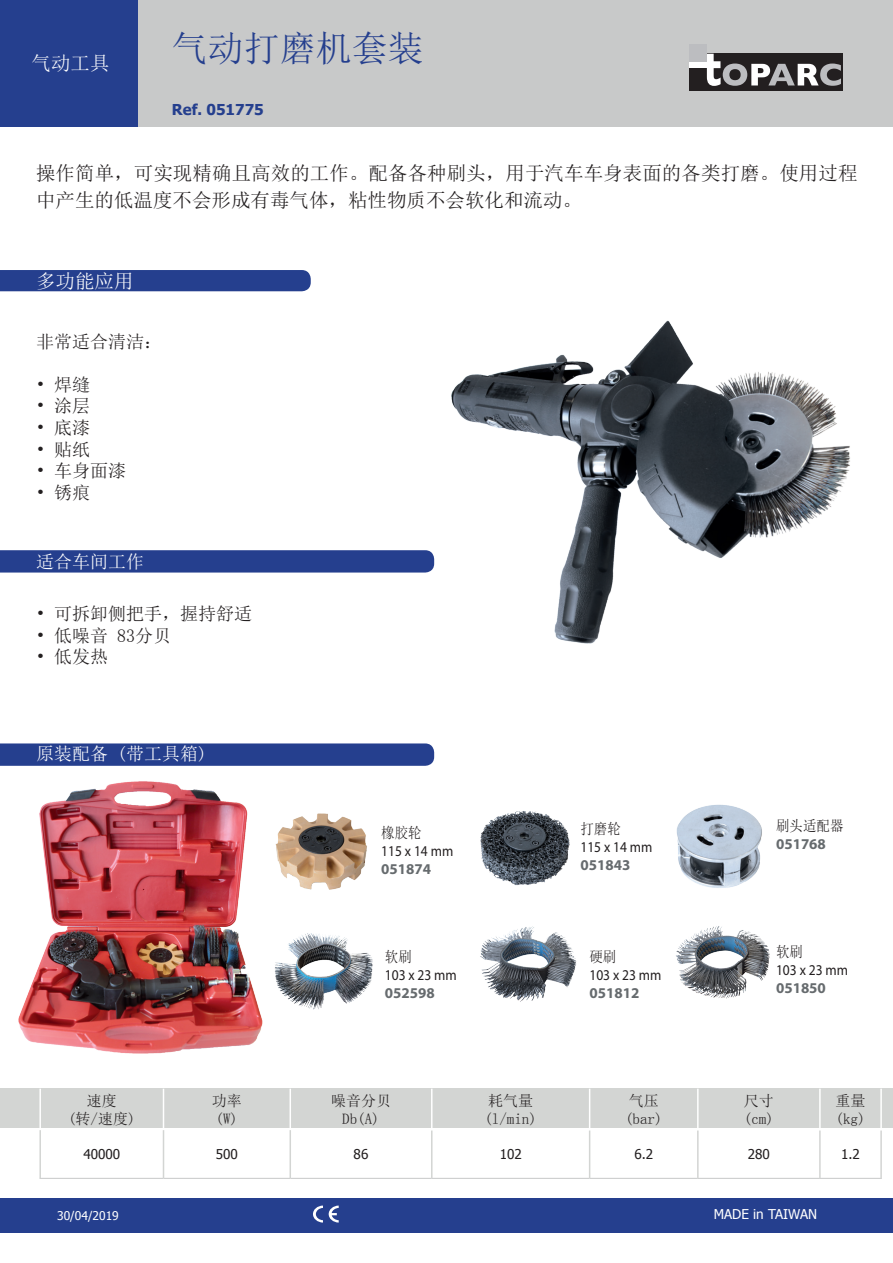
<style>
.page{position:relative;width:893px;height:1263px;background:#fff}
.page>*{position:absolute;margin:0;border:0;box-sizing:border-box;transform-origin:0 0}
.t1{font:36px "Sim Sun";color:#253f8e}
.t2{font:19.5px/27px "Sim Sun";letter-spacing:.005em;color:#231f20}
.t3{font:19.5px "Sim Sun";color:#fff}
.t4{font:18px "Sim Sun";color:#231f20}
.t5{font:18px "Sim Sun";color:#fff}
.t6{font:15px/18px "Sim Sun";color:#231f20}
.t7{font:15px "Myriad Pro";color:#231f20;scale:.9 1}
.t8{font:700 15px "Myriad Pro";color:#666b6e}
.t9{font:15px "Sim Sun";color:#231f20;scale:.9 1}
.t10{font:700 15px "Tahoma";color:#253f8e}
.t11{font:13.5px "Tahoma";color:#231f20}
.t12{font:13.5px "Tahoma";color:#fff}
.t13{font:12px "Tahoma";color:#fff}
</style>
<div class="page">
<div style="left:137px;top:0;width:756px;height:127px;background:#c8c9c9"></div>
<div style="left:0;top:1198px;width:893px;height:34px;background:#253f8e"></div>
<div style="left:0;top:0;width:137px;height:127px;background:#253f8e"></div>
<div style="left:0;top:270px;width:311px;height:21px;background:#253f8e"></div>
<svg style="left:0;top:743px;width:434px;height:23px;background:#2b4491"></svg>
<div style="left:0;top:550px;width:434px;height:22px;background:#253f8e"></div>
<div style="left:0;top:1089px;width:893px;height:39px;background:#d3d5d3"></div>
<svg style="left:313px;top:1205px;width:10px;height:17px"></svg>
<svg style="left:329px;top:1205px;width:10px;height:17px"></svg>
<div style="left:690px;top:54px;width:153px;height:37px;background:#231f20"></div>
<svg style="left:707px;top:54px;width:134px;height:32px"></svg>
<svg style="left:690px;top:61px;width:17px;height:7px"></svg>
<div style="left:690px;top:44px;width:17px;height:17px;background:#bcbdc0"></div>
<img style="left:676px;top:804px;width:86px;height:84px">
<img style="left:676px;top:926px;width:94px;height:73px">
<img style="left:480px;top:926px;width:97px;height:76px">
<img style="left:275px;top:933px;width:98px;height:77px">
<img style="left:275px;top:813px;width:92px;height:77px">
<img style="left:480px;top:811px;width:90px;height:75px">
<img style="left:18px;top:781px;width:245px;height:273px">
<svg style="left:162px;top:1130px;width:429px;height:48px"></svg>
<hr style="left:163px;top:1089px;width:1px;height:41px;background:#fff">
<hr style="left:290px;top:1089px;width:1px;height:41px;background:#fff">
<hr style="left:431px;top:1089px;width:1px;height:41px;background:#fff">
<hr style="left:589px;top:1089px;width:1px;height:41px;background:#fff">
<hr style="left:697px;top:1089px;width:2px;height:41px;background:#fff">
<hr style="left:819px;top:1089px;width:2px;height:41px;background:#fff">
<hr style="left:880px;top:1089px;width:2px;height:41px;background:#fff">
<hr style="left:39px;top:1089px;width:2px;height:41px;background:#fff">
<hr style="left:39px;top:1178px;width:124px;height:1px;background:#c8c9c9">
<hr style="left:163px;top:1178px;width:127px;height:1px;background:#c8c9c9">
<hr style="left:290px;top:1178px;width:142px;height:1px;background:#c8c9c9">
<hr style="left:431px;top:1130px;width:159px;height:1px;background:#fff">
<hr style="left:590px;top:1130px;width:108px;height:1px;background:#fff">
<hr style="left:432px;top:1178px;width:158px;height:1px;background:#c8c9c9">
<hr style="left:590px;top:1178px;width:108px;height:1px;background:#c8c9c9">
<hr style="left:698px;top:1178px;width:122px;height:1px;background:#c8c9c9">
<hr style="left:820px;top:1178px;width:62px;height:1px;background:#c8c9c9">
<hr style="left:39px;top:1130px;width:2px;height:48px;background:#d3d5d3">
<hr style="left:163px;top:1130px;width:1px;height:48px;background:#d3d5d3">
<hr style="left:290px;top:1130px;width:1px;height:48px;background:#d3d5d3">
<hr style="left:431px;top:1130px;width:1px;height:48px;background:#d3d5d3">
<hr style="left:589px;top:1130px;width:1px;height:48px;background:#d3d5d3">
<hr style="left:697px;top:1130px;width:2px;height:48px;background:#d3d5d3">
<hr style="left:819px;top:1130px;width:2px;height:48px;background:#d3d5d3">
<hr style="left:880px;top:1130px;width:2px;height:48px;background:#d3d5d3">
<img style="left:451px;top:320px;width:399px;height:324px">
<p class="t3" style="left:32px;top:54px;width:79px">气动工具</p>
<h1 class="t1" style="left:172px;top:30px;width:253px">气动打磨机套装</h1>
<p class="t10" style="left:172px;top:99px;width:93px">Ref. 051775</p>
<p class="t2" style="left:36px;top:159px;width:823px">操作简单，可实现精确且高效的工作。配备各种刷头，用于汽车车身表面的各类打磨。使用过程中产生的低温度不会形成有毒气体，粘性物质不会软化和流动。</p>
<p class="t3" style="left:36px;top:271px;width:99px">多功能应用</p>
<p class="t4" style="left:36px;top:332px;width:127px">非常适合清洁：</p>
<p class="t4" style="left:36px;top:375px;width:55px">• 焊缝</p>
<p class="t4" style="left:36px;top:397px;width:55px">• 涂层</p>
<p class="t4" style="left:36px;top:418px;width:55px">• 底漆</p>
<p class="t4" style="left:36px;top:440px;width:55px">• 贴纸</p>
<p class="t4" style="left:36px;top:462px;width:91px">• 车身面漆</p>
<p class="t4" style="left:36px;top:483px;width:55px">• 锈痕</p>
<p class="t5" style="left:36px;top:553px;width:109px">适合车间工作</p>
<p class="t4" style="left:36px;top:605px;width:217px">• 可拆卸侧把手，握持舒适</p>
<p class="t4" style="left:36px;top:626px;width:136px">• 低噪音 83分贝</p>
<p class="t4" style="left:36px;top:648px;width:73px">• 低发热</p>
<p class="t5" style="left:36px;top:744px;width:172px">原装配备 (带工具箱)</p>
<p class="t9" style="left:381px;top:825px;width:47px">橡胶轮</p>
<p class="t7" style="left:381px;top:842px;width:81px">115 x 14 mm</p>
<p class="t8" style="left:381px;top:859px;width:51px">051874</p>
<p class="t9" style="left:385px;top:949px;width:31px">软刷</p>
<p class="t7" style="left:385px;top:966px;width:81px">103 x 23 mm</p>
<p class="t8" style="left:385px;top:983px;width:51px">052598</p>
<p class="t9" style="left:580px;top:821px;width:46px">打磨轮</p>
<p class="t7" style="left:580px;top:837px;width:81px">115 x 14 mm</p>
<p class="t8" style="left:580px;top:855px;width:51px">051843</p>
<p class="t9" style="left:589px;top:949px;width:31px">硬刷</p>
<p class="t7" style="left:589px;top:966px;width:81px">103 x 23 mm</p>
<p class="t8" style="left:589px;top:983px;width:51px">051812</p>
<p class="t9" style="left:776px;top:818px;width:76px">刷头适配器</p>
<p class="t8" style="left:776px;top:834px;width:51px">051768</p>
<p class="t9" style="left:776px;top:944px;width:31px">软刷</p>
<p class="t7" style="left:776px;top:961px;width:81px">103 x 23 mm</p>
<p class="t8" style="left:776px;top:979px;width:51px">051850</p>
<p class="t6" style="left:68px;top:1091px;width:69px;text-align:center">速度<br>(转/速度)</p>
<p class="t6" style="left:212px;top:1091px;width:31px">功率(W)</p>
<p class="t6" style="left:331px;top:1091px;width:61px;text-align:center">噪音分贝<br>Db(A)</p>
<p class="t6" style="left:484px;top:1091px;width:54px">耗气量(l/min)</p>
<p class="t6" style="left:625px;top:1091px;width:39px">气压(bar)</p>
<p class="t6" style="left:744px;top:1091px;width:31px">尺寸(cm)</p>
<p class="t6" style="left:835px;top:1091px;width:31px">重量(kg)</p>
<p class="t11" style="left:83px;top:1145px;width:38px">40000</p>
<p class="t11" style="left:216px;top:1145px;width:24px">500</p>
<p class="t11" style="left:354px;top:1145px;width:16px">86</p>
<p class="t11" style="left:500px;top:1145px;width:24px">102</p>
<p class="t11" style="left:634px;top:1145px;width:20px">6.2</p>
<p class="t11" style="left:748px;top:1145px;width:24px">280</p>
<p class="t11" style="left:841px;top:1145px;width:20px">1.2</p>
<p class="t13" style="left:57px;top:1207px;width:63px">30/04/2019</p>
<p class="t12" style="left:714px;top:1205px;width:105px">MADE in TAIWAN</p>
</div>
